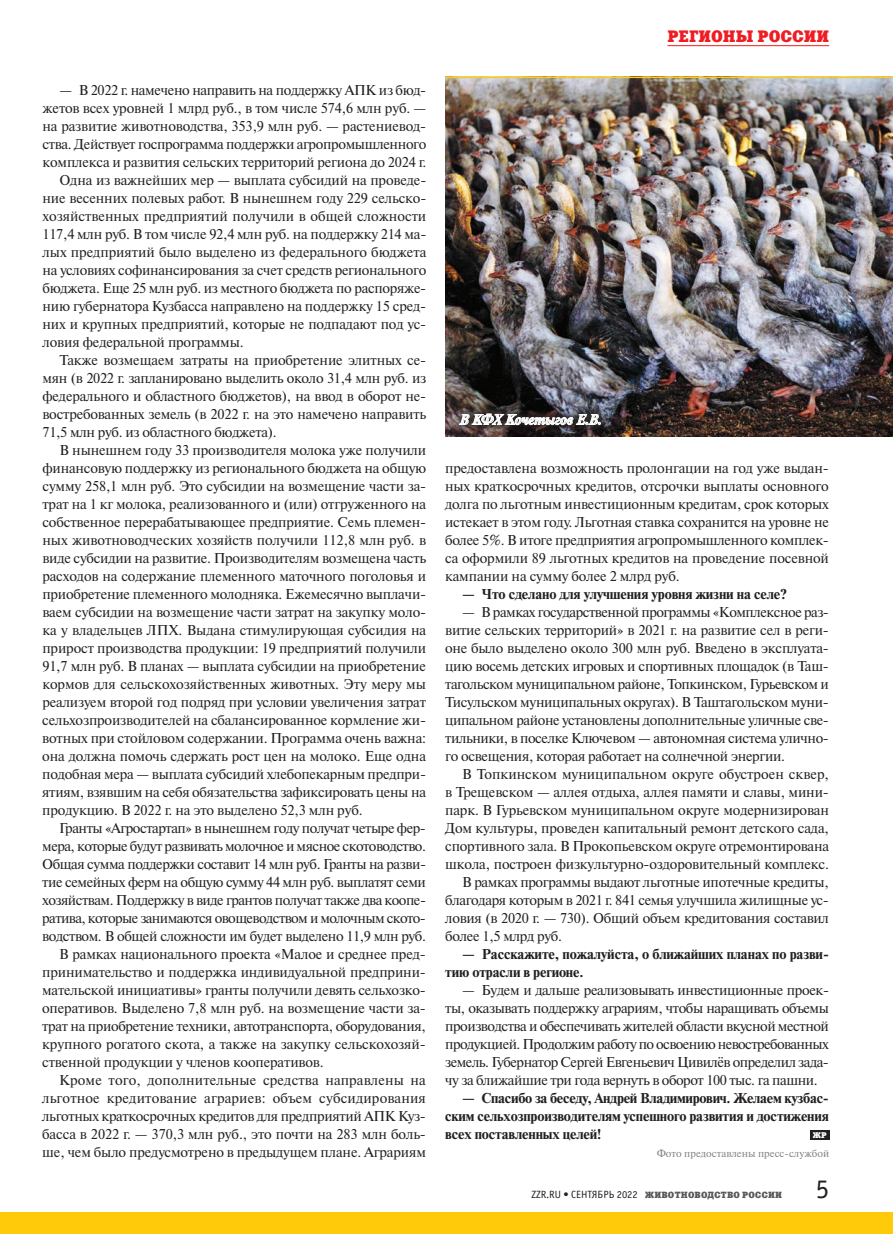
<style>
.page{position:relative;width:893px;height:1234px;background:#fff}
.page>*{position:absolute;margin:0;border:0;box-sizing:border-box;transform-origin:0 0}
.t1{font:27px "Officina Sans C";color:#231f20}
.t2{font:16.5px "Xenia C";letter-spacing:.01em;color:#ee1d23}
.t3{font:14.25px/18px "Newton C";letter-spacing:-.01em;color:#231f20;text-align:justify}
.t4{font:700 14.25px/18px "Newton C";letter-spacing:-.01em;color:#231f20}
.t5{font:14.25px "Newton C";letter-spacing:-.03em;color:#231f20}
.t6{font:14.25px "Newton C";letter-spacing:-.035em;color:#231f20}
.t7{font:14.25px "Newton C";letter-spacing:.01em;color:#231f20}
.t8{font:14.25px "Newton C";letter-spacing:-.04em;color:#231f20}
.t9{font:italic 700 14.25px "Newton C";letter-spacing:-.01em;color:#fff}
.t10{font:10.5px "Newton C";color:#808285}
.t11{font:9px "Xenia C";letter-spacing:.025em;color:#57585a}
.t12{font:8.25px "Xenia C";color:#fff}
.s1{font-family:"Officina Sans C";font-size:10.5px;color:#231f20}
</style>
<div class="page">
<hr style="left:667px;top:45px;width:162px;height:1px;background:#ee1d23">
<div style="left:810px;top:1129px;width:19px;height:10px;background:#231f20"></div>
<div style="left:0;top:1212px;width:893px;height:21px;background:#feca0a"></div>
<img style="left:445px;top:78px;width:448px;height:359px">
<hr style="left:445px;top:77px;width:448px;height:1px;background:#feca0a">
<svg style="left:450px;top:405px;width:160px;height:28px;background:#40393c"></svg>
<svg style="left:459px;top:414px;width:142px;height:11px"></svg>
<p class="t3" style="left:60px;top:81px;width:368px">— В 2022 г. намечено направить на поддержку АПК из бюд-</p>
<p class="t3" style="left:43px;top:99px;width:385px">жетов всех уровней 1 млрд руб., в том числе 574,6 млн руб. —</p>
<p class="t3" style="left:42px;top:117px;width:385px">на развитие животноводства, 353,9 млн руб. — растениевод-</p>
<p class="t3" style="left:43px;top:135px;width:385px">ства. Действует госпрограмма поддержки агропромышленного</p>
<p class="t3" style="left:43px;top:153px;width:385px">комплекса и развития сельских территорий региона до 2024 г.</p>
<p class="t3" style="left:60px;top:171px;width:368px">Одна из важнейших мер — выплата субсидий на проведе-</p>
<p class="t3" style="left:43px;top:189px;width:385px">ние весенних полевых работ. В нынешнем году 229 сельско-</p>
<p class="t3" style="left:43px;top:207px;width:385px">хозяйственных предприятий получили в общей сложности</p>
<p class="t3" style="left:43px;top:225px;width:385px">117,4 млн руб. В том числе 92,4 млн руб. на поддержку 214 ма-</p>
<p class="t3" style="left:43px;top:243px;width:385px">лых предприятий было выделено из федерального бюджета</p>
<p class="t3" style="left:43px;top:261px;width:385px">на условиях софинансирования за счет средств регионального</p>
<p class="t3" style="left:43px;top:279px;width:385px">бюджета. Еще 25 млн руб. из местного бюджета по распоряже-</p>
<p class="t3" style="left:43px;top:297px;width:385px">нию губернатора Кузбасса направлено на поддержку 15 сред-</p>
<p class="t3" style="left:43px;top:315px;width:385px">них и крупных предприятий, которые не подпадают под ус-</p>
<p class="t3" style="left:43px;top:333px;width:203px">ловия федеральной программы.</p>
<p class="t3" style="left:60px;top:351px;width:368px">Также возмещаем затраты на приобретение элитных се-</p>
<p class="t3" style="left:43px;top:369px;width:385px">мян (в 2022 г. запланировано выделить около 31,4 млн руб. из</p>
<p class="t3" style="left:42px;top:387px;width:385px">федерального и областного бюджетов), на ввод в оборот не-</p>
<p class="t3" style="left:42px;top:405px;width:385px">востребованных земель (в 2022 г. на это намечено направить</p>
<p class="t3" style="left:42px;top:423px;width:236px">71,5 млн руб. из областного бюджета).</p>
<p class="t3" style="left:59px;top:441px;width:368px">В нынешнем году 33 производителя молока уже получили</p>
<p class="t3" style="left:42px;top:459px;width:385px">финансовую поддержку из регионального бюджета на общую</p>
<p class="t3" style="left:42px;top:477px;width:385px">сумму 258,1 млн руб. Это субсидии на возмещение части за-</p>
<p class="t3" style="left:42px;top:495px;width:385px">трат на 1 кг молока, реализованного и (или) отгруженного на</p>
<p class="t3" style="left:42px;top:513px;width:385px">собственное перерабатывающее предприятие. Семь племен-</p>
<p class="t3" style="left:42px;top:531px;width:385px">ных животноводческих хозяйств получили 112,8 млн руб. в</p>
<p class="t3" style="left:42px;top:549px;width:385px">виде субсидии на развитие. Производителям возмещена часть</p>
<p class="t3" style="left:42px;top:567px;width:385px">расходов на содержание племенного маточного поголовья и</p>
<p class="t3" style="left:42px;top:585px;width:385px">приобретение племенного молодняка. Ежемесячно выплачи-</p>
<p class="t3" style="left:42px;top:603px;width:385px">ваем субсидии на возмещение части затрат на закупку моло-</p>
<p class="t3" style="left:42px;top:621px;width:385px">ка у владельцев ЛПХ. Выдана стимулирующая субсидия на</p>
<p class="t3" style="left:42px;top:639px;width:385px">прирост производства продукции: 19 предприятий получили</p>
<p class="t3" style="left:42px;top:657px;width:385px">91,7 млн руб. В планах — выплата субсидии на приобретение</p>
<p class="t3" style="left:42px;top:675px;width:385px">кормов для сельскохозяйственных животных. Эту меру мы</p>
<p class="t3" style="left:42px;top:693px;width:385px">реализуем второй год подряд при условии увеличения затрат</p>
<p class="t3" style="left:42px;top:711px;width:385px">сельхозпроизводителей на сбалансированное кормление жи-</p>
<p class="t3" style="left:42px;top:729px;width:385px">вотных при стойловом содержании. Программа очень важна:</p>
<p class="t3" style="left:42px;top:747px;width:385px">она должна помочь сдержать рост цен на молоко. Еще одна</p>
<p class="t3" style="left:42px;top:765px;width:385px">подобная мера — выплата субсидий хлебопекарным предпри-</p>
<p class="t3" style="left:42px;top:783px;width:385px">ятиям, взявшим на себя обязательства зафиксировать цены на</p>
<p class="t3" style="left:42px;top:801px;width:322px">продукцию. В 2022 г. на это выделено 52,3 млн руб.</p>
<p class="t5" style="left:59px;top:820px;width:368px">Гранты «Агростартап» в нынешнем году получат четыре фер-</p>
<p class="t6" style="left:42px;top:838px;width:385px">мера, которые будут развивать молочное и мясное скотоводство.</p>
<p class="t5" style="left:42px;top:856px;width:385px">Общая сумма поддержки составит 14 млн руб. Гранты на разви-</p>
<p class="t5" style="left:42px;top:874px;width:385px">тие семейных ферм на общую сумму 44 млн руб. выплатят семи</p>
<p class="t6" style="left:42px;top:892px;width:385px">хозяйствам. Поддержку в виде грантов получат также два коопе-</p>
<p class="t8" style="left:42px;top:910px;width:385px">ратива, которые занимаются овощеводством и молочным ското-</p>
<p class="t5" style="left:42px;top:928px;width:385px">водством. В общей сложности им будет выделено 11,9 млн руб.</p>
<p class="t3" style="left:59px;top:945px;width:368px">В рамках национального проекта «Малое и среднее пред-</p>
<p class="t3" style="left:42px;top:963px;width:385px">принимательство и поддержка индивидуальной предприни-</p>
<p class="t3" style="left:42px;top:981px;width:385px">мательской инициативы» гранты получили девять сельхозко-</p>
<p class="t3" style="left:42px;top:999px;width:385px">оперативов. Выделено 7,8 млн руб. на возмещение части за-</p>
<p class="t3" style="left:42px;top:1017px;width:385px">трат на приобретение техники, автотранспорта, оборудования,</p>
<p class="t3" style="left:42px;top:1035px;width:385px">крупного рогатого скота, а также на закупку сельскохозяй-</p>
<p class="t3" style="left:42px;top:1053px;width:283px">ственной продукции у членов кооперативов.</p>
<p class="t7" style="left:59px;top:1072px;width:368px">Кроме того, дополнительные средства направлены на</p>
<p class="t7" style="left:42px;top:1090px;width:385px">льготное кредитование аграриев: объем субсидирования</p>
<p class="t3" style="left:42px;top:1107px;width:385px">льготных краткосрочных кредитов для предприятий АПК Куз-</p>
<p class="t3" style="left:42px;top:1125px;width:385px">басса в 2022 г. — 370,3 млн руб., это почти на 283 млн боль-</p>
<p class="t3" style="left:42px;top:1143px;width:385px">ше, чем было предусмотрено в предыдущем плане. Аграриям</p>
<p class="t2" style="left:667px;top:26px;width:163px">РЕГИОНЫ РОССИИ</p>
<p class="t9" style="left:459px;top:412px;width:144px">В КФХ Кочетыгов Е.В.</p>
<p class="t3" style="left:445px;top:459px;width:385px">предоставлена возможность пролонгации на год уже выдан&shy;ных краткосрочных кредитов, отсрочки выплаты основного долга по льготным инвестиционным кредитам, срок которых истекает в этом году. Льготная ставка сохранится на уровне не более 5%. В итоге предприятия агропромышленного комплек&shy;са оформили 89 льготных кредитов на проведение посевной кампании на сумму более 2 млрд руб.</p>
<p class="t4" style="left:462px;top:584px;width:327px">— Что сделано для улучшения уровня жизни на селе?</p>
<p class="t3" style="left:445px;top:603px;width:385px;text-indent:17px">— В рамках государственной программы «Комплексное раз&shy;витие сельских территорий» в 2021 г. на развитие сел в реги&shy;оне было выделено около 300 млн руб. Введено в эксплуата&shy;цию восемь детских игровых и спортивных площадок (в Таш&shy;тагольском муниципальном районе, Топкинском, Гурьевском и Тисульском муниципальных округах). В Таштагольском муни&shy;ципальном районе установлены дополнительные уличные све&shy;тильники, в поселке Ключевом — автономная система улично&shy;го освещения, которая работает на солнечной энергии.</p>
<p class="t3" style="left:462px;top:765px;width:368px">В Топкинском муниципальном округе обустроен сквер,</p>
<p class="t3" style="left:445px;top:783px;width:383px">в Трещевском — аллея отдыха, аллея памяти и славы, мини-</p>
<p class="t3" style="left:445px;top:801px;width:385px">парк. В Гурьевском муниципальном округе модернизирован</p>
<p class="t3" style="left:445px;top:819px;width:385px">Дом культуры, проведен капитальный ремонт детского сада,</p>
<p class="t3" style="left:445px;top:837px;width:385px">спортивного зала. В Прокопьевском округе отремонтирована</p>
<p class="t3" style="left:445px;top:855px;width:385px">школа, построен физкультурно-оздоровительный комплекс.</p>
<p class="t3" style="left:462px;top:873px;width:368px">В рамках программы выдают льготные ипотечные кредиты,</p>
<p class="t3" style="left:445px;top:891px;width:385px">благодаря которым в 2021 г. 841 семья улучшила жилищные ус-</p>
<p class="t3" style="left:445px;top:909px;width:385px">ловия (в 2020 г. — 730). Общий объем кредитования составил</p>
<p class="t3" style="left:445px;top:927px;width:118px">более 1,5 млрд руб.</p>
<p class="t4" style="left:445px;top:944px;width:385px;text-indent:17px">— Расскажите, пожалуйста, о ближайших планах по разви‑ тию отрасли в регионе.</p>
<p class="t3" style="left:445px;top:981px;width:385px;text-indent:17px">— Будем и дальше реализовывать инвестиционные проек&shy;ты, оказывать поддержку аграриям, чтобы наращивать объемы производства и обеспечивать жителей области вкусной местной продукцией. Продолжим работу по освоению невостребованных земель. Губернатор Сергей Евгеньевич Цивилёв определил зада&shy;чу за ближайшие три года вернуть в оборот 100 тыс. га пашни.</p>
<p class="t4" style="left:445px;top:1088px;width:385px;text-align:justify;text-indent:17px">— Спасибо за беседу, Андрей Владимирович. Желаем кузбас‑ ским сельхозпроизводителям успешного развития и достижения всех поставленных целей!</p>
<p class="t12" style="left:813px;top:1129px;width:15px">ЖР</p>
<p class="t10" style="left:657px;top:1147px;width:174px">Фото предоставлены пресс-службой</p>
<p class="t11" style="left:531px;top:1188px;width:252px"><span class="s1">ZZR.RU • СЕНТЯБРЬ 2022</span> ЖИВОТНОВОДСТВО РОССИИ</p>
<h1 class="t1" style="left:816px;top:1174px;width:15px">5</h1>
</div>
